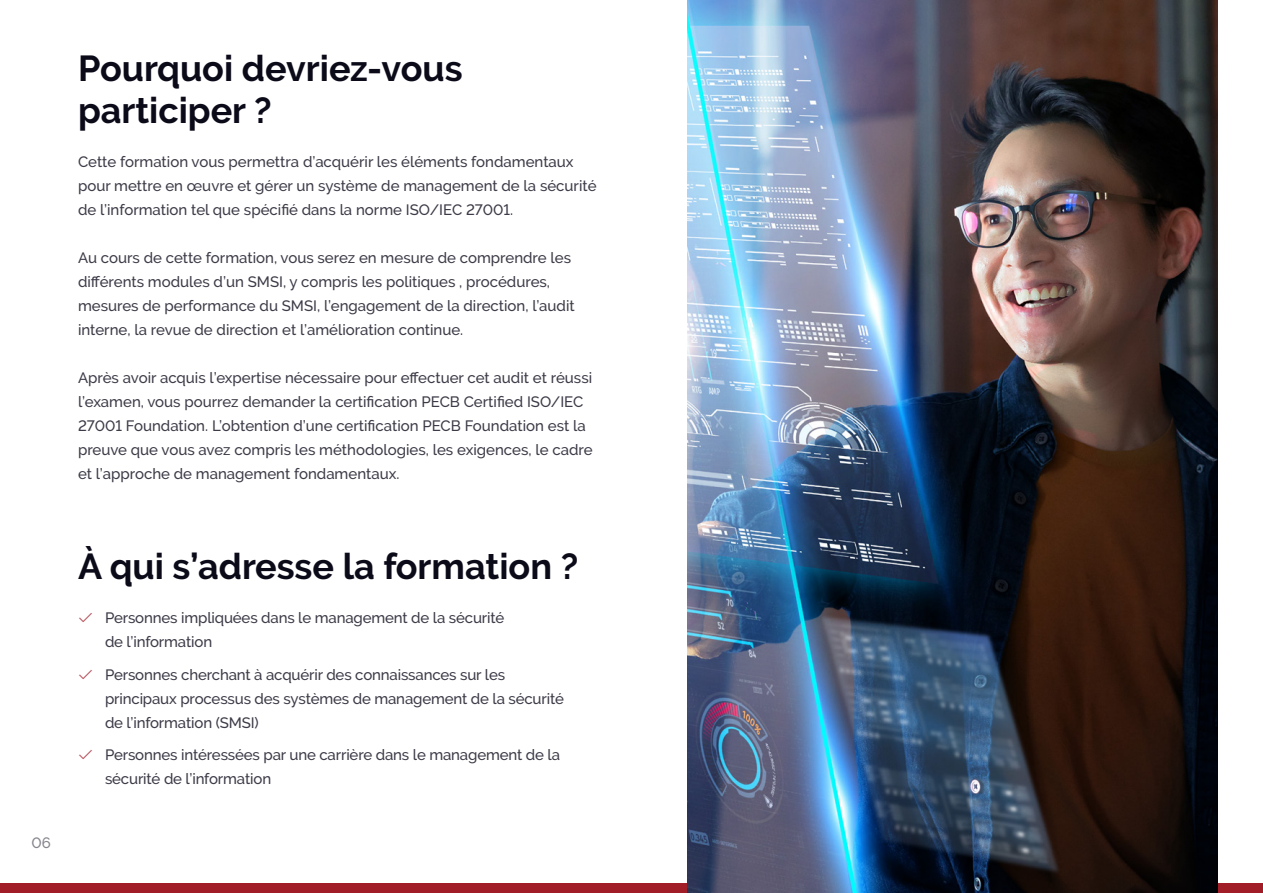
<style>
.page{position:relative;width:1263px;height:893px;background:#fff}
.page>*{position:absolute;margin:0;border:0;box-sizing:border-box;transform-origin:0 0}
.t1{font:700 36px "Raleway";color:#0b0a19}
.Bullet{font:500 15px/24px "Raleway";color:#3c3b47}
.t2{font:500 15px "Raleway";color:#85858c}
.s1{font-family:"la solid 900";font-weight:400;color:#b44b54}
</style>
<div class="page">
<div style="left:0;top:884px;width:1263px;height:9px;background:#a11e29"></div>
<img style="left:687px;top:0;width:531px;height:893px">
<p class="t2" style="left:31px;top:834px;width:21px">06</p>
<p class="t1" style="left:78px;top:48px;width:386px">Pourquoi devriez-vous</p>
<p class="t1" style="left:78px;top:90px;width:195px">participer ?</p>
<p class="Bullet" style="left:78px;top:150px;width:520px">Cette formation vous permettra d’acquérir les éléments fondamentaux pour mettre en œuvre et gérer un système de management de la sécurité de l’information tel que spécifié dans la norme ISO/IEC 27001.</p>
<p class="Bullet" style="left:78px;top:246px;width:498px">Au cours de cette formation, vous serez en mesure de comprendre les différents modules d’un SMSI, y compris les politiques , procédures, mesures de performance du SMSI, l’engagement de la direction, l’audit interne, la revue de direction et l’amélioration continue.</p>
<p class="Bullet" style="left:78px;top:366px;width:516px">Après avoir acquis l’expertise nécessaire pour effectuer cet audit et réussi l’examen, vous pourrez demander la certification PECB Certified ISO/IEC 27001 Foundation. L’obtention d’une certification PECB Foundation est la preuve que vous avez compris les méthodologies, les exigences, le cadre et l’approche de management fondamentaux.</p>
<p class="t1" style="left:78px;top:546px;width:502px">À qui s’adresse la formation ?</p>
<p class="Bullet" style="left:105px;top:606px;width:401px;text-indent:-27px"><span class="s1">â</span> Personnes impliquées dans le management de la sécurité de l’information</p>
<p class="Bullet" style="left:105px;top:662px;width:460px;text-indent:-27px"><span class="s1">â</span> Personnes cherchant à acquérir des connaissances sur les principaux processus des systèmes de management de la sécurité de l’information (SMSI)</p>
<p class="Bullet" style="left:105px;top:743px;width:456px;text-indent:-27px"><span class="s1">â</span> Personnes intéressées par une carrière dans le management de la sécurité de l’information</p>
</div>
